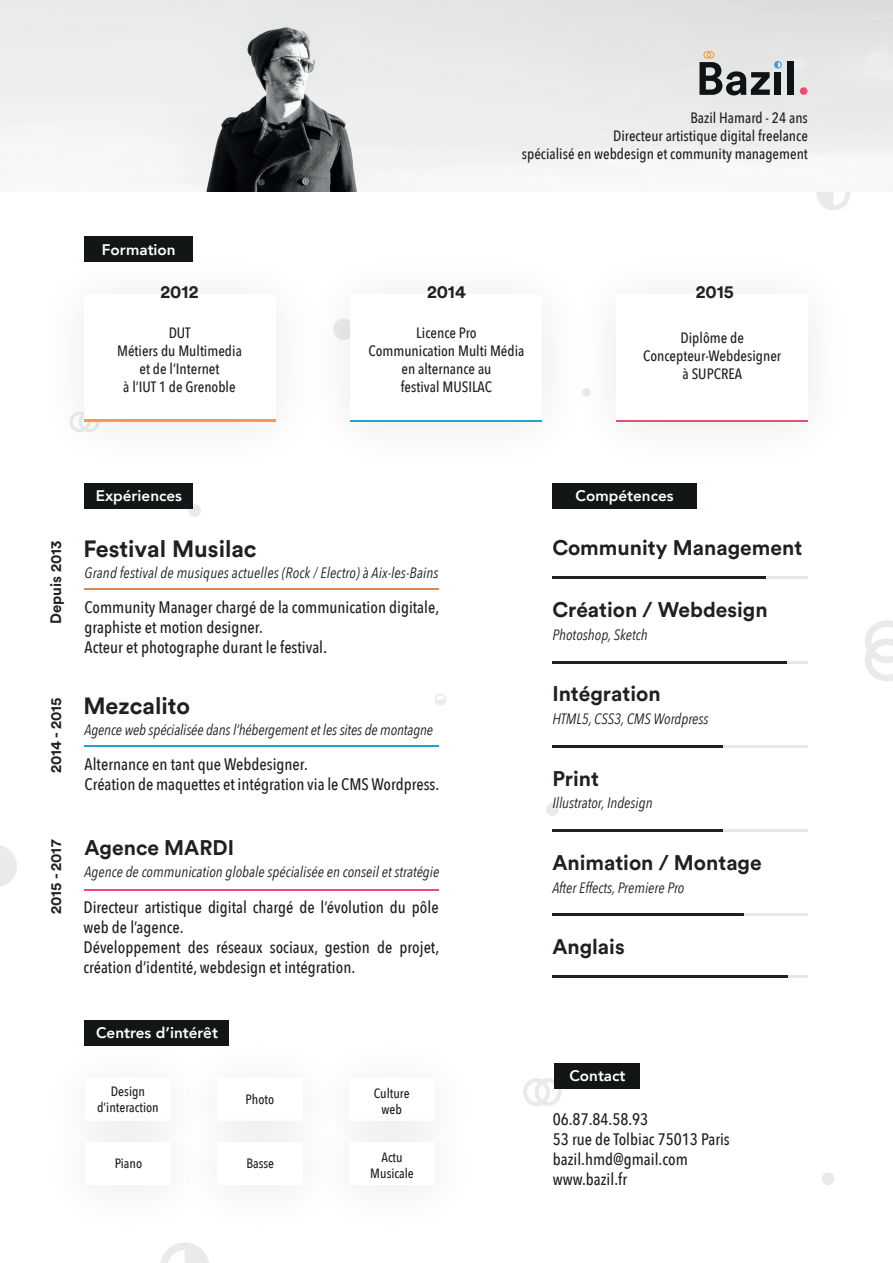
<style>
.page{position:relative;width:893px;height:1263px;background:#fff}
.page>*{position:absolute;margin:0;border:0;box-sizing:border-box;transform-origin:0 0}
.t1{font:700 23.25px "Circular Std";color:#231f20}
.t2{font:700 21px "Circular Std";color:#231f20}
.t3{font:700 18px "Circular Std";color:#231f20}
.t4{font:500 16.65px/20px "Avenir Next Condensed";color:#231f20}
.t5{font:800 15.3px "Avenir";color:#fff}
.t6{font:italic 15px "Avenir Next Condensed";color:#231f20}
.t7{font:500 15px/18px "Avenir Next Condensed";color:#231f20;text-align:center}
.t8{font:700 15px "Circular Std";color:#231f20}
.t9{font:500 13.5px/16.2px "Avenir Next Condensed";color:#231f20;text-align:center}
.s1{font-family:"Circular Std";font-weight:400;font-size:15px}
</style>
<div class="page">
<svg style="left:816px;top:192px;width:34px;height:18px"></svg>
<img style="left:0;top:0;width:893px;height:191px">
<div style="left:822px;top:1172px;width:12px;height:13px;background:#e8ebe8;border-radius:50%"></div>
<div style="left:188px;top:504px;width:13px;height:13px;background:#e8ebe8;border-radius:50%"></div>
<div style="left:546px;top:803px;width:13px;height:13px;background:#e8ebe8;border-radius:50%"></div>
<svg style="left:160px;top:1242px;width:49px;height:21px"></svg>
<svg style="left:435px;top:694px;width:11px;height:11px"></svg>
<svg style="left:865px;top:620px;width:28px;height:61px"></svg>
<div style="left:792px;top:57px;width:13px;height:13px;background:#e8ebe8;border-radius:50%"></div>
<svg style="left:0;top:845px;width:17px;height:42px"></svg>
<hr style="left:85px;top:889px;width:354px;height:2px;background:#f04c73">
<div style="left:788px;top:61px;width:6px;height:34px;background:#101315"></div>
<svg style="left:699px;top:51px;width:83px;height:44px;background:#969897"></svg>
<div style="left:800px;top:87px;width:7px;height:8px;background:#f04c73;border-radius:4px"></div>
<div style="left:85px;top:1020px;width:144px;height:26px;background:#121616"></div>
<svg style="left:523px;top:1063px;width:117px;height:43px"></svg>
<hr style="left:552px;top:577px;width:255px;height:2px;background:#e6e8e7">
<hr style="left:552px;top:745px;width:255px;height:2px;background:#e6e8e7">
<hr style="left:552px;top:661px;width:255px;height:2px;background:#e6e8e7">
<hr style="left:552px;top:829px;width:255px;height:3px;background:#e6e8e7">
<hr style="left:552px;top:914px;width:255px;height:2px;background:#e6e8e7">
<hr style="left:552px;top:975px;width:255px;height:2px;background:#e6e8e7">
<div style="left:552px;top:483px;width:145px;height:26px;background:#121616"></div>
<hr style="left:552px;top:577px;width:213px;height:2px;background:#231f20">
<hr style="left:552px;top:745px;width:170px;height:2px;background:#231f20">
<hr style="left:552px;top:661px;width:234px;height:2px;background:#231f20">
<hr style="left:552px;top:829px;width:170px;height:3px;background:#231f20">
<hr style="left:552px;top:914px;width:192px;height:2px;background:#231f20">
<hr style="left:552px;top:975px;width:235px;height:2px;background:#231f20">
<div style="left:85px;top:237px;width:108px;height:14px;background:#121616"></div>
<svg style="left:70px;top:341px;width:206px;height:91px"></svg>
<svg style="left:351px;top:420px;width:191px;height:1px"></svg>
<svg style="left:617px;top:420px;width:191px;height:2px"></svg>
<div style="left:85px;top:483px;width:108px;height:26px;background:#121616"></div>
<svg style="left:85px;top:745px;width:354px;height:2px"></svg>
<svg style="left:85px;top:589px;width:354px;height:1px"></svg>
<p class="t5" style="left:102px;top:237px;width:75px">Formation</p>
<p class="t3" style="left:161px;top:280px;width:39px">2012</p>
<p class="t7" style="left:117px;top:324px;width:126px">DUT<br>Métiers du Multimedia et de l’Internet<br>à l’IUT 1 de Grenoble</p>
<p class="t7" style="left:522px;top:109px;width:288px;text-align:right">Bazil Hamard - 24 ans<br>Directeur artistique digital freelance<br>spécialisé en webdesign et community management</p>
<p class="t3" style="left:427px;top:280px;width:40px">2014</p>
<p class="t3" style="left:696px;top:280px;width:40px">2015</p>
<p class="t7" style="left:369px;top:324px;width:157px">Licence Pro<br>Communication Multi Média en alternance au<br>festival MUSILAC</p>
<p class="t7" style="left:643px;top:329px;width:139px">Diplôme de<br>Concepteur-Webdesigner à SUPCREA</p>
<p class="t5" style="left:96px;top:484px;width:88px">Expériences</p>
<p class="t8" style="left:46px;top:624px;width:85px;rotate:-90deg">Depuis 2013</p>
<h1 class="t1" style="left:83px;top:534px;width:175px">Festival Musilac</h1>
<p class="t6" style="left:85px;top:564px;width:355px">Grand festival de musiques actuelles (Rock / Electro) à Aix-les-Bains</p>
<p class="t4" style="left:85px;top:597px;width:356px">Community Manager chargé de la communication digitale, graphiste et motion designer.<br>Acteur et photographe durant le festival<span class="s1">.</span></p>
<p class="t8" style="left:46px;top:773px;width:77px;rotate:-90deg">2014 - 2015</p>
<h1 class="t1" style="left:83px;top:691px;width:108px">Mezcalito</h1>
<p class="t6" style="left:85px;top:721px;width:350px">Agence web spécialisée dans l’hébergement et les sites de montagne</p>
<p class="t4" style="left:85px;top:754px;width:356px">Alternance en tant que Webdesigner.<br>Création de maquettes et intégration via le CMS Wordpress.</p>
<p class="t8" style="left:46px;top:914px;width:76px;rotate:-90deg">2015 - 2017</p>
<p class="t2" style="left:85px;top:833px;width:151px">Agence MARDI</p>
<p class="t6" style="left:85px;top:863px;width:356px">Agence de communication globale spécialisée en conseil et stratégie</p>
<p class="t4" style="left:83px;top:897px;width:357px">Directeur artistique digital chargé de l’évolution du pôle web de l’agence.<br>Développement des réseaux sociaux, gestion de projet, création d’identité, webdesign et intégration.</p>
<p class="t5" style="left:96px;top:1021px;width:123px">Centres d’intérêt</p>
<p class="t9" style="left:97px;top:1083px;width:63px">Design d’interaction</p>
<p class="t9" style="left:245px;top:1091px;width:30px">Photo</p>
<p class="t9" style="left:374px;top:1085px;width:37px">Culture web</p>
<p class="t9" style="left:115px;top:1155px;width:29px">Piano</p>
<p class="t9" style="left:246px;top:1155px;width:29px">Basse</p>
<p class="t9" style="left:370px;top:1149px;width:45px">Actu<br>Musicale</p>
<p class="t5" style="left:576px;top:484px;width:100px">Compétences</p>
<p class="t2" style="left:552px;top:534px;width:251px">Community Management</p>
<p class="t2" style="left:552px;top:596px;width:217px">Création / Webdesign</p>
<p class="t6" style="left:552px;top:626px;width:97px">Photoshop, Sketch</p>
<p class="t2" style="left:552px;top:680px;width:110px">Intégration</p>
<p class="t6" style="left:552px;top:710px;width:158px">HTML5, CSS3, CMS Wordpress</p>
<p class="t2" style="left:552px;top:765px;width:48px">Print</p>
<p class="t6" style="left:552px;top:794px;width:102px">Illustrator, Indesign</p>
<p class="t2" style="left:552px;top:849px;width:211px">Animation / Montage</p>
<p class="t6" style="left:552px;top:878px;width:134px">After Effects, Premiere Pro</p>
<p class="t2" style="left:552px;top:933px;width:74px">Anglais</p>
<p class="t5" style="left:569px;top:1064px;width:58px">Contact</p>
<p class="t4" style="left:553px;top:1109px;width:179px">06.87.84.58.93<br>53 rue de Tolbiac 75013 Paris bazil.hmd@gmail.com www.bazil.fr</p>
</div>
